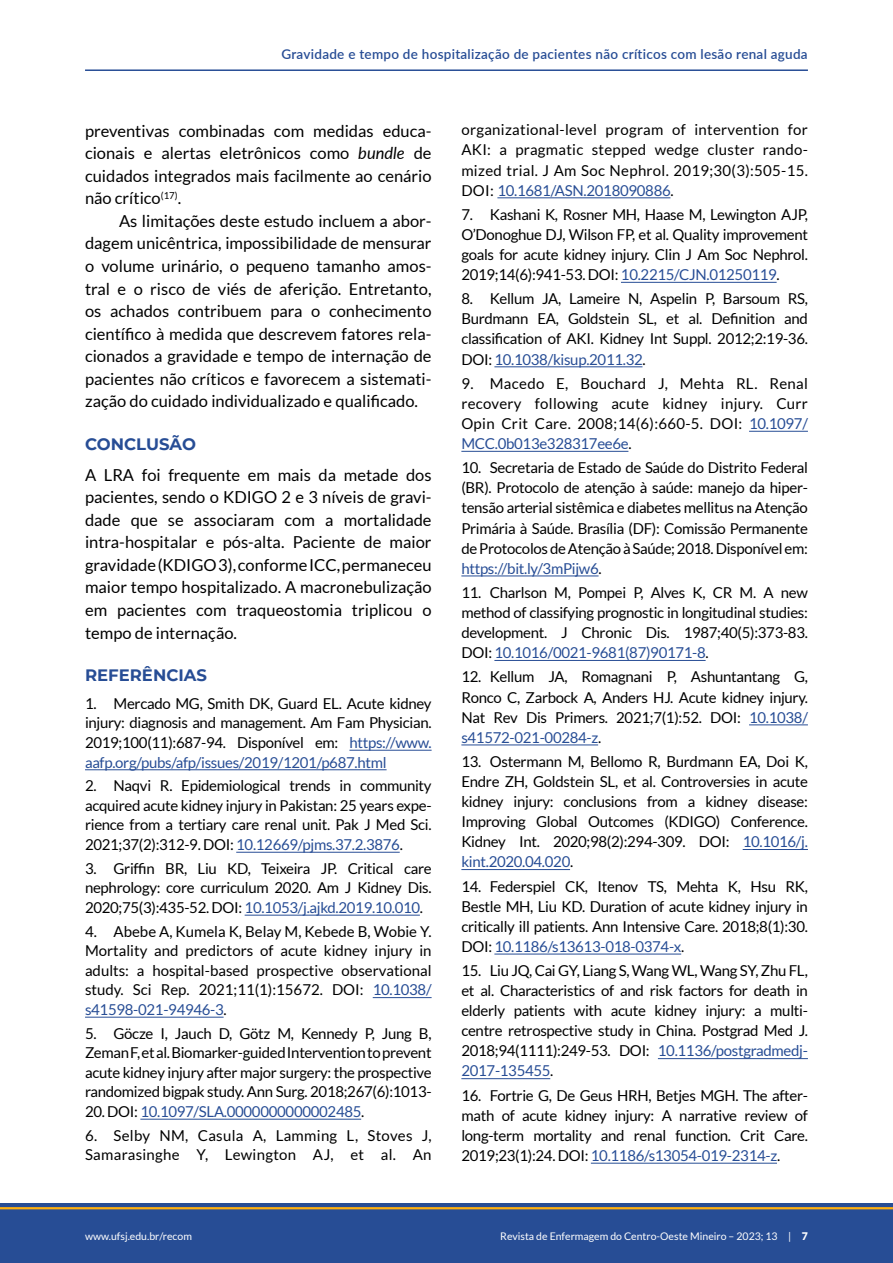
<style>
.page{position:relative;width:893px;height:1263px;background:#fff}
.page>*{position:absolute;margin:0;border:0;box-sizing:border-box;transform-origin:0 0}
.t1{font:16.5px/22.5px "Lato";color:#000;text-align:justify}
.t2{font:700 16.5px "Montserrat";color:#274d95}
.t3{font:15px/20.1px "Lato";letter-spacing:-.02em;color:#000;text-align:justify}
.t4{font:15px/19.5px "Lato";letter-spacing:.02em;color:#000}
.t5{font:15px "Lato";letter-spacing:-.02em;color:#274d95}
.t6{font:600 13.5px "Lato";letter-spacing:.02em;color:#274d95}
.t7{font:10.5px "Lato";color:#fff}
.s1{font-style:italic}
.s2{color:#274d95}
.s3{color:#000}
.s4{font-weight:900}
</style>
<div class="page">
<div style="left:0;top:1203px;width:893px;height:60px;background:#274d95"></div>
<hr style="left:0;top:1207px;width:893px;height:2px;background:#ffb011">
<hr style="left:85px;top:69px;width:723px;height:2px;background:#274d95">
<hr style="left:349px;top:750px;width:83px;height:1px;background:#274d95">
<hr style="left:85px;top:769px;width:302px;height:1px;background:#274d95">
<hr style="left:236px;top:852px;width:164px;height:1px;background:#274d95">
<hr style="left:245px;top:915px;width:175px;height:1px;background:#274d95">
<hr style="left:373px;top:997px;width:59px;height:1px;background:#274d95">
<hr style="left:85px;top:1017px;width:139px;height:1px;background:#274d95">
<hr style="left:140px;top:1119px;width:221px;height:1px;background:#274d95">
<hr style="left:497px;top:197px;width:173px;height:1px;background:#274d95">
<hr style="left:621px;top:282px;width:156px;height:1px;background:#274d95">
<hr style="left:494px;top:366px;width:148px;height:1px;background:#274d95">
<hr style="left:749px;top:431px;width:59px;height:1px;background:#274d95">
<hr style="left:461px;top:451px;width:167px;height:1px;background:#274d95">
<hr style="left:461px;top:576px;width:138px;height:1px;background:#274d95">
<hr style="left:494px;top:660px;width:212px;height:1px;background:#274d95">
<hr style="left:749px;top:724px;width:59px;height:1px;background:#274d95">
<hr style="left:461px;top:744px;width:137px;height:1px;background:#274d95">
<hr style="left:743px;top:849px;width:65px;height:1px;background:#274d95">
<hr style="left:461px;top:869px;width:109px;height:1px;background:#274d95">
<hr style="left:494px;top:954px;width:187px;height:1px;background:#274d95">
<hr style="left:658px;top:1058px;width:150px;height:1px;background:#274d95">
<hr style="left:461px;top:1078px;width:89px;height:1px;background:#274d95">
<hr style="left:591px;top:1163px;width:186px;height:1px;background:#274d95">
<p class="t6" style="left:281px;top:44px;width:528px">Gravidade e tempo de hospitalização de pacientes não críticos com lesão renal aguda</p>
<p class="t1" style="left:85px;top:119px;width:348px">preventivas combinadas com medidas educa&shy;cionais e alertas eletrônicos como <span class="s1">bundle</span> de cuidados integrados mais facilmente ao cenário não crítico<sup>(17)</sup>.</p>
<p class="t1" style="left:85px;top:209px;width:348px;text-indent:34px">As limitações deste estudo incluem a abor&shy;dagem unicêntrica, impossibilidade de mensurar o volume urinário, o pequeno tamanho amos&shy;tral e o risco de viés de aferição. Entretanto, os achados contribuem para o conhecimento científico à medida que descrevem fatores rela&shy;cionados a gravidade e tempo de internação de pacientes não críticos e favorecem a sistemati&shy;zação do cuidado individualizado e qualificado.</p>
<p class="t2" style="left:85px;top:432px;width:112px">CONCLUSÃO</p>
<p class="t1" style="left:85px;top:463px;width:348px">A LRA foi frequente em mais da metade dos pacientes, sendo o KDIGO 2 e 3 níveis de gravi&shy;dade que se associaram com a mortalidade intra-hospitalar e pós-alta. Paciente de maior gravidade (KDIGO 3), conforme ICC, permaneceu maior tempo hospitalizado. A macronebulização em pacientes com traqueostomia triplicou o tempo de internação.</p>
<p class="t2" style="left:85px;top:663px;width:124px">REFERÊNCIAS</p>
<p class="t3" style="left:85px;top:693px;width:348px;line-height:19.5px">1. Mercado MG, Smith DK, Guard EL. Acute kidney injury: diagnosis and management. Am Fam Physician.<br>2019;100(11):687-94. Disponível em: <span class="s2">https://www. aafp.org/pubs/afp/issues/2019/1201/p687.html</span></p>
<p class="t3" style="left:85px;top:776px;width:348px;line-height:19.5px">2. Naqvi R. Epidemiological trends in community acquired acute kidney injury in Pakistan: 25 years expe&shy;rience from a tertiary care renal unit. Pak J Med Sci.<br>2021;37(2):312-9. DOI: <span class="s2">10.12669/pjms.37.2.3876</span>.</p>
<p class="t3" style="left:85px;top:858px;width:348px;line-height:19.5px">3. Griffin BR, Liu KD, Teixeira JP. Critical care nephrology: core curriculum 2020. Am J Kidney Dis.<br>2020;75(3):435-52. DOI: <span class="s2">10.1053/j.ajkd.2019.10.010</span>.</p>
<p class="t3" style="left:85px;top:921px;width:348px;line-height:19.5px">4. Abebe A, Kumela K, Belay M, Kebede B, Wobie Y.<br>Mortality and predictors of acute kidney injury in adults: a hospital-based prospective observational study. Sci Rep. 2021;11(1):15672. DOI: <span class="s2">10.1038/ s41598-021-94946-3</span>.</p>
<p class="t3" style="left:85px;top:1023px;width:348px;line-height:19.5px">5. Göcze I, Jauch D, Götz M, Kennedy P, Jung B, Zeman F, et al. Biomarker-guided Intervention to prevent acute kidney injury after major surgery: the prospective randomized bigpak study. Ann Surg. 2018;267(6):1013-</p>
<p class="t5" style="left:85px;top:1103px;width:281px"><span class="s3">20. DOI:</span> 10.1097/SLA.0000000000002485<span class="s3">.</span></p>
<p class="t4" style="left:85px;top:1125px;width:348px">6. Selby NM, Casula A, Lamming L, Stoves J,<br>Samarasinghe Y, Lewington AJ, et al. An</p>
<p class="t3" style="left:461px;top:120px;width:348px">organizational-level program of intervention for AKI: a pragmatic stepped wedge cluster rando&shy;mized trial. J Am Soc Nephrol. 2019;30(3):505-15.<br>DOI: <span class="s2">10.1681/ASN.2018090886</span>.</p>
<p class="t3" style="left:461px;top:204px;width:348px">7. Kashani K, Rosner MH, Haase M, Lewington AJP, O’Donoghue DJ, Wilson FP, et al. Quality improvement goals for acute kidney injury. Clin J Am Soc Nephrol.<br>2019;14(6):941-53. DOI: <span class="s2">10.2215/CJN.01250119</span>.</p>
<p class="t3" style="left:461px;top:289px;width:348px">8. Kellum JA, Lameire N, Aspelin P, Barsoum RS, Burdmann EA, Goldstein SL, et al. Definition and classification of AKI. Kidney Int Suppl. 2012;2:19-36.<br>DOI: <span class="s2">10.1038/kisup.2011.32</span>.</p>
<p class="t3" style="left:461px;top:373px;width:348px">9. Macedo E, Bouchard J, Mehta RL. Renal recovery following acute kidney injury. Curr Opin Crit Care. 2008;14(6):660-5. DOI: <span class="s2">10.1097/ MCC.0b013e328317ee6e</span>.</p>
<p class="t3" style="left:461px;top:458px;width:348px">10. Secretaria de Estado de Saúde do Distrito Federal (BR). Protocolo de atenção à saúde: manejo da hiper&shy;tensão arterial sistêmica e diabetes mellitus na Atenção Primária à Saúde. Brasília (DF): Comissão Permanente de Protocolos de Atenção à Saúde; 2018. Disponível em: <span class="s2">https://bit.ly/3mPijw6</span>.</p>
<p class="t3" style="left:461px;top:582px;width:348px">11. Charlson M, Pompei P, Alves K, CR M. A new method of classifying prognostic in longitudinal studies: development. J Chronic Dis. 1987;40(5):373-83.<br>DOI: <span class="s2">10.1016/0021-9681(87)90171-8</span>.</p>
<p class="t3" style="left:461px;top:667px;width:348px">12. Kellum JA, Romagnani P, Ashuntantang G, Ronco C, Zarbock A, Anders HJ. Acute kidney injury.<br>Nat Rev Dis Primers. 2021;7(1):52. DOI: <span class="s2">10.1038/ s41572-021-00284-z</span>.</p>
<p class="t3" style="left:461px;top:751px;width:348px">13. Ostermann M, Bellomo R, Burdmann EA, Doi K, Endre ZH, Goldstein SL, et al. Controversies in acute kidney injury: conclusions from a kidney disease:<br>Improving Global Outcomes (KDIGO) Conference.<br>Kidney Int. 2020;98(2):294-309. DOI: <span class="s2">10.1016/j. kint.2020.04.020</span>.</p>
<p class="t3" style="left:461px;top:876px;width:348px">14. Federspiel CK, Itenov TS, Mehta K, Hsu RK, Bestle MH, Liu KD. Duration of acute kidney injury in critically ill patients. Ann Intensive Care. 2018;8(1):30.<br>DOI: <span class="s2">10.1186/s13613-018-0374-x</span>.</p>
<p class="t3" style="left:461px;top:960px;width:348px">15. Liu JQ, Cai GY, Liang S, Wang WL, Wang SY, Zhu FL, et al. Characteristics of and risk factors for death in elderly patients with acute kidney injury: a multi&shy;centre retrospective study in China. Postgrad Med J.<br>2018;94(1111):249-53. DOI: <span class="s2">10.1136/postgradmedj-2017-135455</span>.</p>
<p class="t3" style="left:461px;top:1085px;width:348px">16. Fortrie G, De Geus HRH, Betjes MGH. The after&shy;math of acute kidney injury: A narrative review of long-term mortality and renal function. Crit Care.<br>2019;23(1):24. DOI: <span class="s2">10.1186/s13054-019-2314-z</span>.</p>
<p class="t7" style="left:85px;top:1230px;width:108px">www.ufsj.edu.br/recom</p>
<p class="t7" style="left:500px;top:1230px;width:309px">Revista de Enfermagem do Centro-Oeste Mineiro – 2023; 13 | <span class="s4">7</span></p>
</div>
